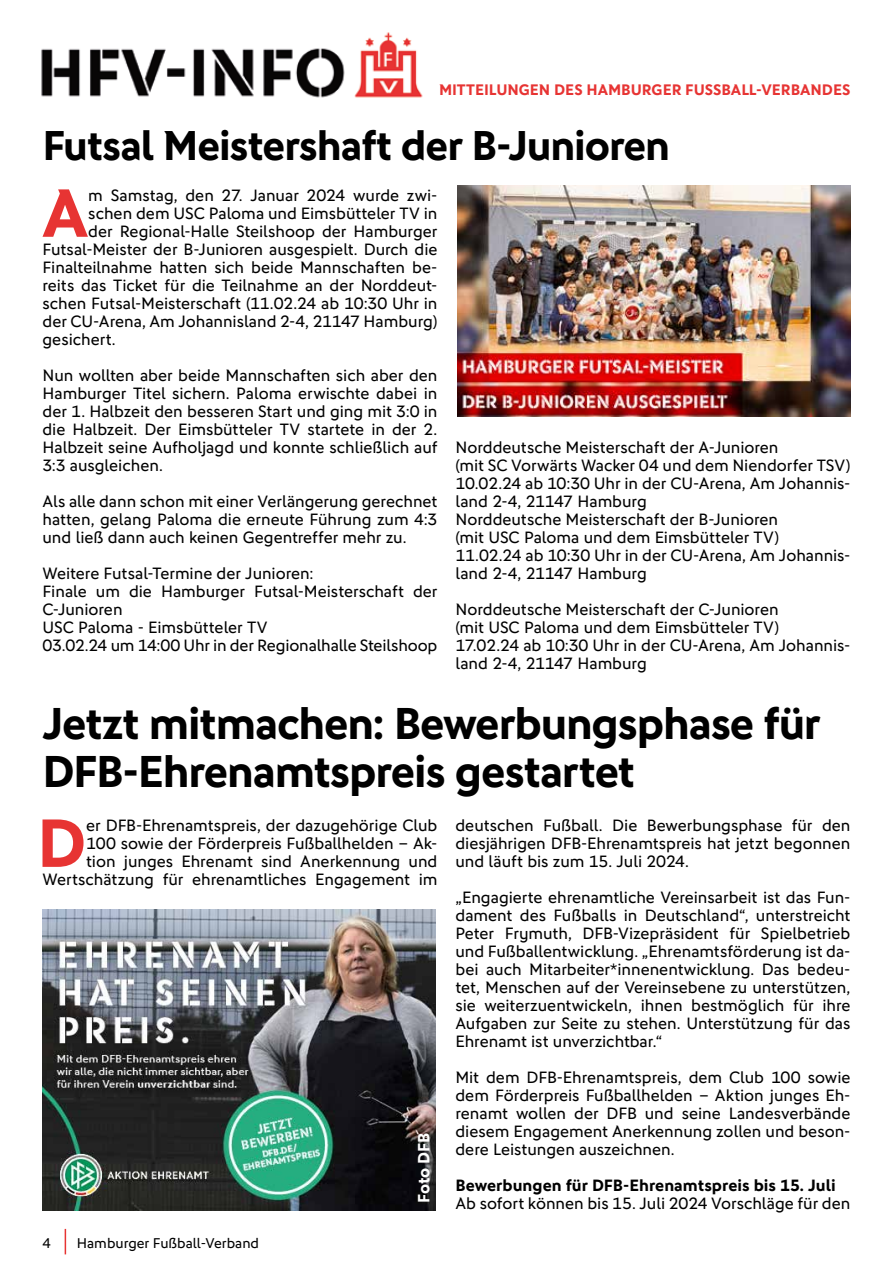
<style>
.page{position:relative;width:893px;height:1263px;background:#fff}
.page>*{position:absolute;margin:0;border:0;box-sizing:border-box;transform-origin:0 0}
.t1{font:700 68.7px "DFB Sans";color:#e73433}
.t2{font:700 45px/48px "DFB Sans";letter-spacing:-.025em;color:#000}
.t3{font:700 42px "DFB Sans";letter-spacing:-.03em;color:#000}
.t4{font:16.5px/18px "DFB Sans";letter-spacing:-.005em;color:#000;text-align:justify}
.t5{font:700 16.5px "DFB Sans";color:#000}
.t6{font:700 16.5px "DFB Sans";letter-spacing:-.005em;color:#fff}
.t7{font:700 15.3px "DFB Sans";color:#e73433}
.t8{font:14.25px "DFB Sans";color:#000}
</style>
<div class="page">
<img style="left:41px;top:32px;width:382px;height:66px">
<svg style="left:65px;top:1229px;width:1px;height:25px"></svg>
<img style="left:457px;top:185px;width:393px;height:232px">
<img style="left:43px;top:909px;width:393px;height:302px">
<p class="t7" style="left:439px;top:80px;width:413px">MITTEILUNGEN DES HAMBURGER FUSSBALL-VERBANDES</p>
<h3 class="t3" style="left:43px;top:121px;width:629px">Futsal Meistershaft der B-Junioren</h3>
<h1 class="t1" style="left:42px;top:172px;width:48px">A</h1>
<p class="t4" style="left:88px;top:186px;width:351px">m Samstag, den 27. Januar 2024 wurde zwi-</p>
<p class="t4" style="left:88px;top:204px;width:351px">schen dem USC Paloma und Eimsbütteler TV in</p>
<p class="t4" style="left:88px;top:222px;width:351px">der Regional-Halle Steilshoop der Hamburger</p>
<p class="t4" style="left:43px;top:240px;width:396px">Futsal-Meister der B-Junioren ausgespielt. Durch die</p>
<p class="t4" style="left:43px;top:258px;width:396px">Finalteilnahme hatten sich beide Mannschaften be-</p>
<p class="t4" style="left:43px;top:276px;width:396px">reits das Ticket für die Teilnahme an der Norddeut-</p>
<p class="t4" style="left:43px;top:294px;width:396px">schen Futsal-Meisterschaft (11.02.24 ab 10:30 Uhr in</p>
<p class="t4" style="left:43px;top:312px;width:396px">der CU-Arena, Am Johannisland 2-4, 21147 Hamburg)</p>
<p class="t4" style="left:43px;top:330px;width:75px">gesichert.</p>
<p class="t4" style="left:43px;top:366px;width:396px">Nun wollten aber beide Mannschaften sich aber den Hamburger Titel sichern. Paloma erwischte dabei in der 1. Halbzeit den besseren Start und ging mit 3:0 in die Halbzeit. Der Eimsbütteler TV startete in der 2.<br>Halbzeit seine Aufholjagd und konnte schließlich auf 3:3 ausgleichen.</p>
<p class="t4" style="left:43px;top:492px;width:396px">Als alle dann schon mit einer Verlängerung gerechnet hatten, gelang Paloma die erneute Führung zum 4:3 und ließ dann auch keinen Gegentreffer mehr zu.</p>
<p class="t4" style="left:43px;top:564px;width:396px;text-align:left">Weitere Futsal-Termine der Junioren:<br>Finale um die Hamburger Futsal-Meisterschaft der C-Junioren<br>USC Paloma - Eimsbütteler TV<br>03.02.24 um 14:00 Uhr in der Regionalhalle Steilshoop</p>
<p class="t4" style="left:455px;top:438px;width:396px;text-align:left">Norddeutsche Meisterschaft der A-Junioren<br>(mit SC Vorwärts Wacker 04 und dem Niendorfer TSV)<br>10.02.24 ab 10:30 Uhr in der CU-Arena, Am Johannis&shy;land 2-4, 21147 Hamburg<br>Norddeutsche Meisterschaft der B-Junioren<br>(mit USC Paloma und dem Eimsbütteler TV)<br>11.02.24 ab 10:30 Uhr in der CU-Arena, Am Johannis&shy;land 2-4, 21147 Hamburg</p>
<p class="t4" style="left:455px;top:600px;width:396px;text-align:left">Norddeutsche Meisterschaft der C-Junioren<br>(mit USC Paloma und dem Eimsbütteler TV)<br>17.02.24 ab 10:30 Uhr in der CU-Arena, Am Johannis&shy;land 2-4, 21147 Hamburg</p>
<h2 class="t2" style="left:43px;top:698px;width:780px">Jetzt mitmachen: Bewerbungsphase für<br>DFB-Ehrenamtspreis gestartet</h2>
<h1 class="t1" style="left:37px;top:802px;width:51px">D</h1>
<p class="t4" style="left:43px;top:816px;width:396px;text-align:right">er DFB-Ehrenamtspreis, der dazugehörige Club<br>100 sowie der Förderpreis Fußballhelden – Ak-<br>tion junges Ehrenamt sind Anerkennung und Wertschätzung für ehrenamtliches Engagement im</p>
<p class="t4" style="left:455px;top:816px;width:396px">deutschen Fußball. Die Bewerbungsphase für den diesjährigen DFB-Ehrenamtspreis hat jetzt begonnen und läuft bis zum 15. Juli 2024.</p>
<p class="t4" style="left:455px;top:888px;width:396px">„Engagierte ehrenamtliche Vereinsarbeit ist das Fun&shy;dament des Fußballs in Deutschland“, unterstreicht Peter Frymuth, DFB-Vizepräsident für Spielbetrieb und Fußballentwicklung. „Ehrenamtsförderung ist da&shy;bei auch Mitarbeiter*innenentwicklung. Das bedeu&shy;tet, Menschen auf der Vereinsebene zu unterstützen, sie weiterzuentwickeln, ihnen bestmöglich für ihre Aufgaben zur Seite zu stehen. Unterstützung für das Ehrenamt ist unverzichtbar.“</p>
<p class="t4" style="left:455px;top:1068px;width:396px">Mit dem DFB-Ehrenamtspreis, dem Club 100 sowie dem Förderpreis Fußballhelden – Aktion junges Eh&shy;renamt wollen der DFB und seine Landesverbände diesem Engagement Anerkennung zollen und beson&shy;dere Leistungen auszeichnen.</p>
<p class="t5" style="left:455px;top:1175px;width:382px">Bewerbungen für DFB-Ehrenamtspreis bis 15. Juli</p>
<p class="t4" style="left:455px;top:1194px;width:396px">Ab sofort können bis 15. Juli 2024 Vorschläge für den</p>
<p class="t6" style="left:414px;top:1203px;width:72px;rotate:-90deg">Foto DFB</p>
<p class="t8" style="left:43px;top:1235px;width:10px">4</p>
<p class="t8" style="left:77px;top:1235px;width:184px">Hamburger Fußball-Verband</p>
</div>
